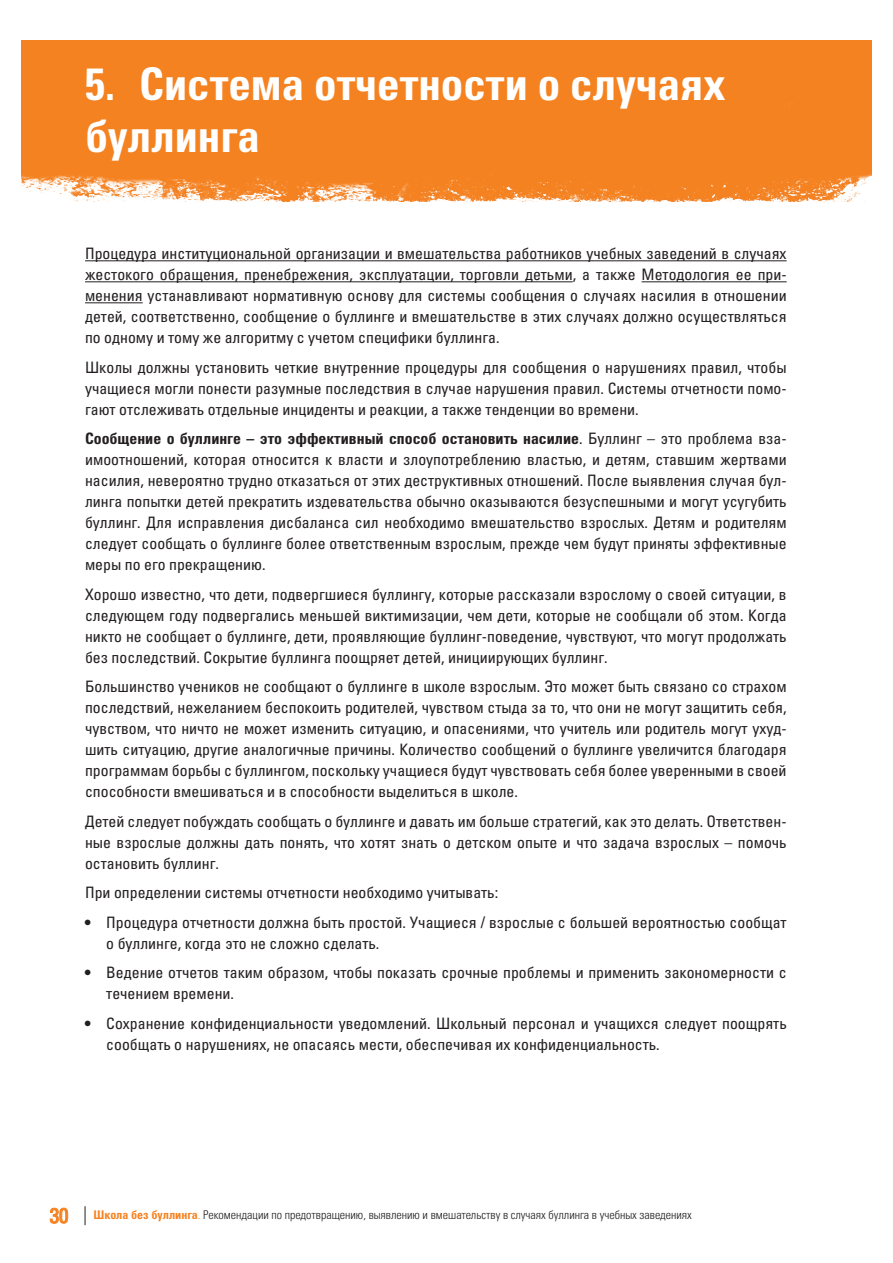
<style>
.page{position:relative;width:893px;height:1263px;background:#fff}
.page>*{position:absolute;margin:0;border:0;box-sizing:border-box;transform-origin:0 0}
.t1{font:45px/51.8px "Univers LTCYR 67 Bold Cond";color:#fff}
.t2{font:condensed 15.75px/21px "Univers LTCYR 57";color:#231f20;text-align:justify}
.t3{font:15.75px "Univers LTCYR 67 Bold Cond";color:#231f20}
.t4{font:12px "Univers LTCYR 47 Light Cond";color:#231f20}
.s1{font-family:"Univers LTCYR 57";font-stretch:condensed}
.s2{font-family:"Univers LTCYR 57";font-stretch:condensed;font-size:21px;color:#f58220}
.s3{font-family:"Univers LTCYR 67 Bold Cond";color:#f58220}
.s4{color:#f58220}
</style>
<div class="page">
<svg style="left:49px;top:1207px;width:20px;height:17px"></svg>
<svg style="left:85px;top:1206px;width:1px;height:19px"></svg>
<img style="left:21px;top:40px;width:851px;height:162px">
<hr style="left:85px;top:260px;width:702px;height:1px;background:#231f20">
<hr style="left:85px;top:281px;width:488px;height:1px;background:#231f20">
<hr style="left:642px;top:281px;width:145px;height:1px;background:#231f20">
<hr style="left:85px;top:302px;width:58px;height:1px;background:#231f20">
<h1 class="t1" style="left:85px;top:57px;width:642px">5. Система отчетности о случаях буллинга</h1>
<p class="t2" style="left:85px;top:243px;width:703px">Процедура институциональной организации и вмешательства работников учебных заведений в случаях жестокого обращения, пренебрежения, эксплуатации, торговли детьми, а также Методология ее при&shy;менения устанавливают нормативную основу для системы сообщения о случаях насилия в отношении детей, соответственно, сообщение о буллинге и вмешательстве в этих случаях должно осуществляться по одному и тому же алгоритму с учетом специфики буллинга.</p>
<p class="t2" style="left:85px;top:356px;width:703px">Школы должны установить четкие внутренние процедуры для сообщения о нарушениях правил, чтобы учащиеся могли понести разумные последствия в случае нарушения правил. Системы отчетности помо&shy;гают отслеживать отдельные инциденты и реакции, а также тенденции во времени.</p>
<p class="t3" style="left:85px;top:429px;width:703px">Сообщение о буллинге – это эффективный способ остановить насилие<span class="s1">. Буллинг – это проблема вза-</span></p>
<p class="t2" style="left:85px;top:449px;width:703px">имоотношений, которая относится к власти и злоупотреблению властью, и детям, ставшим жертвами насилия, невероятно трудно отказаться от этих деструктивных отношений. После выявления случая бул&shy;линга попытки детей прекратить издевательства обычно оказываются безуспешными и могут усугубить буллинг. Для исправления дисбаланса сил необходимо вмешательство взрослых. Детям и родителям следует сообщать о буллинге более ответственным взрослым, прежде чем будут приняты эффективные меры по его прекращению.</p>
<p class="t2" style="left:85px;top:583px;width:703px">Хорошо известно, что дети, подвергшиеся буллингу, которые рассказали взрослому о своей ситуации, в следующем году подвергались меньшей виктимизации, чем дети, которые не сообщали об этом. Когда никто не сообщает о буллинге, дети, проявляющие буллинг-поведение, чувствуют, что могут продолжать без последствий. Сокрытие буллинга поощряет детей, инициирующих буллинг.</p>
<p class="t2" style="left:85px;top:676px;width:703px">Большинство учеников не сообщают о буллинге в школе взрослым. Это может быть связано со страхом последствий, нежеланием беспокоить родителей, чувством стыда за то, что они не могут защитить себя, чувством, что ничто не может изменить ситуацию, и опасениями, что учитель или родитель могут ухуд&shy;шить ситуацию, другие аналогичные причины. Количество сообщений о буллинге увеличится благодаря программам борьбы с буллингом, поскольку учащиеся будут чувствовать себя более уверенными в своей способности вмешиваться и в способности выделиться в школе.</p>
<p class="t2" style="left:85px;top:810px;width:703px">Детей следует побуждать сообщать о буллинге и давать им больше стратегий, как это делать. Ответствен&shy;ные взрослые должны дать понять, что хотят знать о детском опыте и что задача взрослых – помочь остановить буллинг.</p>
<p class="t2" style="left:85px;top:882px;width:415px">При определении системы отчетности необходимо учитывать:</p>
<p class="t2" style="left:106px;top:911px;width:682px;text-indent:-21px">• Процедура отчетности должна быть простой. Учащиеся / взрослые с большей вероятностью сообщат о буллинге, когда это не сложно сделать.</p>
<p class="t2" style="left:106px;top:962px;width:682px;text-indent:-21px">• Ведение отчетов таким образом, чтобы показать срочные проблемы и применить закономерности с течением времени.</p>
<p class="t2" style="left:106px;top:1012px;width:682px;text-indent:-21px">• Сохранение конфиденциальности уведомлений. Школьный персонал и учащихся следует поощрять сообщать о нарушениях, не опасаясь мести, обеспечивая их конфиденциальность.</p>
<p class="t4" style="left:50px;top:1206px;width:644px"><span class="s2">30</span> <span class="s3">Школа без буллинга</span><span class="s4">.</span> Рекомендации по предотвращению, выявлению и вмешательству в случаях буллинга в учебных заведениях</p>
</div>
